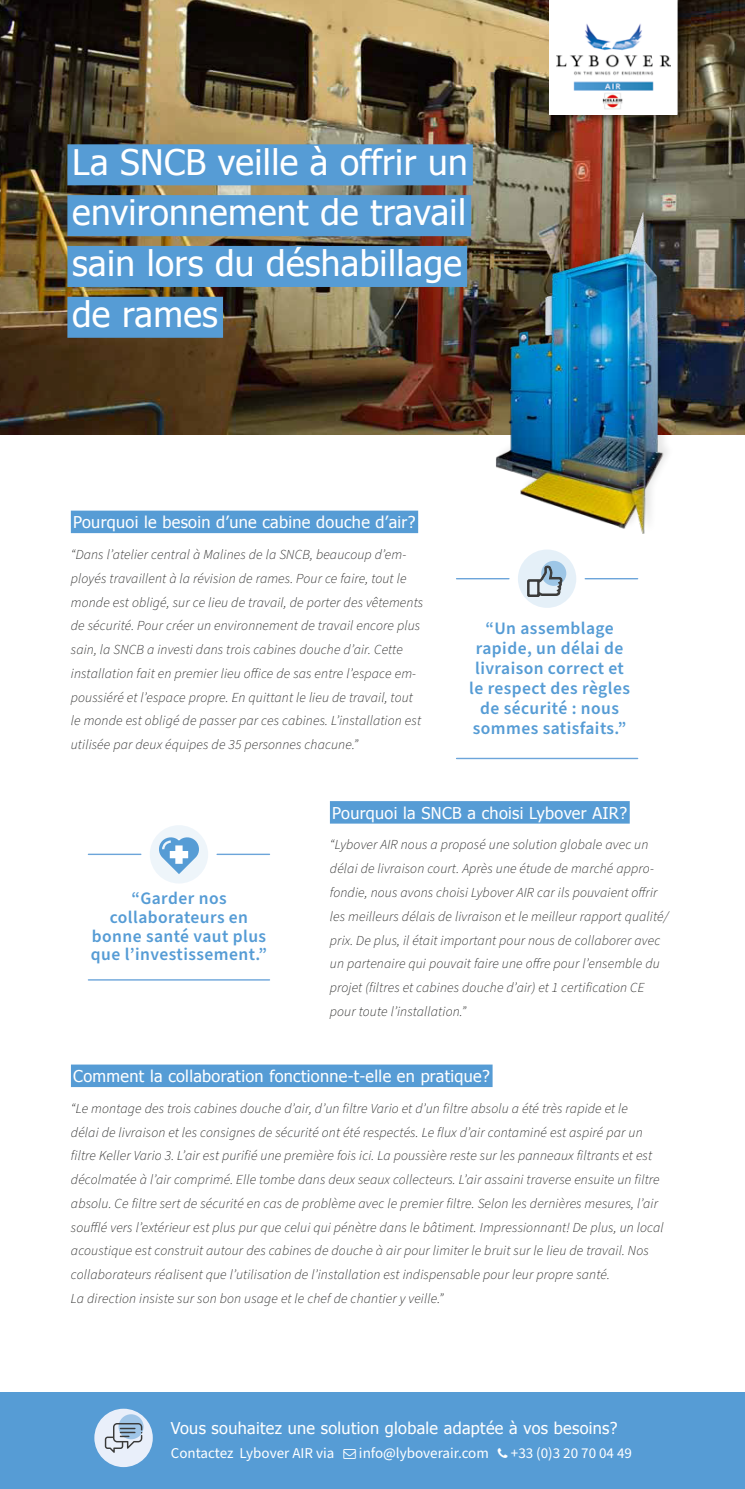
<style>
.page{position:relative;width:745px;height:1489px;background:#fff}
.page>*{position:absolute;margin:0;border:0;box-sizing:border-box;transform-origin:0 0}
.t1{font:35.12px/50.8px "Tahoma";letter-spacing:.01em;color:#fff}
.t2{font:600 17.5px/20px "Source Sans Pro";letter-spacing:.025em;color:#569cd5;text-align:center}
.t3{font:16.25px "Tahoma";letter-spacing:.02em;color:#fff}
.t4{font:15px "Source Sans Pro";color:#fff}
.t5{font:italic 300 13.75px/23.8px "Source Sans Pro";letter-spacing:.01em;color:#272726}
</style>
<div class="page">
<img style="left:0;top:0;width:744px;height:434px">
<div style="left:0;top:1392px;width:744px;height:96px;background:#569cd5"></div>
<div style="left:548px;top:0;width:143px;height:124px;background:#000;opacity:.5"></div>
<div style="left:549px;top:0;width:127px;height:114px;background:#fff"></div>
<img style="left:556px;top:24px;width:114px;height:85px">
<div style="left:548px;top:0;width:129px;height:115px;border:1px solid #fff"></div>
<div style="left:71px;top:510px;width:347px;height:23px;background:#569cd5"></div>
<div style="left:71px;top:1064px;width:421px;height:22px;background:#569cd5"></div>
<div style="left:330px;top:801px;width:299px;height:22px;background:#569cd5"></div>
<div style="left:150px;top:825px;width:58px;height:58px;background:#eef5fa;border-radius:50%"></div>
<svg style="left:159px;top:837px;width:40px;height:37px"></svg>
<hr style="left:88px;top:853px;width:53px;height:2px;background:#6ca5da">
<hr style="left:217px;top:853px;width:52px;height:2px;background:#6ca5da">
<hr style="left:88px;top:979px;width:181px;height:1px;background:#6ca5da">
<div style="left:517px;top:549px;width:59px;height:59px;background:#e5f0f8;border-radius:50%"></div>
<hr style="left:456px;top:578px;width:52px;height:1px;background:#6ca5da">
<hr style="left:585px;top:578px;width:52px;height:1px;background:#6ca5da">
<hr style="left:456px;top:757px;width:181px;height:2px;background:#6ca5da">
<svg style="left:541px;top:561px;width:25px;height:25px"></svg>
<svg style="left:527px;top:566px;width:35px;height:30px"></svg>
<div style="left:94px;top:1408px;width:59px;height:58px;background:#e9effa;border-radius:50%"></div>
<svg style="left:118px;top:1413px;width:25px;height:26px"></svg>
<svg style="left:105px;top:1422px;width:37px;height:30px"></svg>
<img style="left:478px;top:207px;width:205px;height:327px">
<div style="left:67px;top:144px;width:405px;height:41px;background:#569cd5"></div>
<div style="left:67px;top:195px;width:404px;height:41px;background:#569cd5"></div>
<div style="left:67px;top:246px;width:400px;height:41px;background:#569cd5"></div>
<div style="left:67px;top:297px;width:156px;height:41px;background:#569cd5"></div>
<h1 class="t1" style="left:72px;top:135px;width:397px">La SNCB veille à offrir un environnement de travail sain lors du déshabillage de rames</h1>
<p class="t3" style="left:73px;top:511px;width:343px">Pourquoi le besoin d’une cabine douche d’air?</p>
<p class="t5" style="left:71px;top:543px;width:353px">“Dans l’atelier central à Malines de la SNCB, beaucoup d’em&shy;ployés travaillent à la révision de rames. Pour ce faire, tout le monde est obligé, sur ce lieu de travail, de porter des vêtements de sécurité. Pour créer un environnement de travail encore plus sain, la SNCB a investi dans trois cabines douche d’air. Cette installation fait en premier lieu office de sas entre l’espace em&shy;poussiéré et l’espace propre. En quittant le lieu de travail, tout le monde est obligé de passer par ces cabines. L’installation est utilisée par deux équipes de 35 personnes chacune.”</p>
<p class="t2" style="left:469px;top:618px;width:162px">“Un assemblage rapide, un délai de livraison correct et le respect des règles de sécurité : nous sommes satisfaits.”</p>
<p class="t2" style="left:91px;top:889px;width:177px;line-height:18.8px">“Garder nos collaborateurs en bonne santé vaut plus que l’investissement.”</p>
<p class="t3" style="left:332px;top:801px;width:296px">Pourquoi la SNCB a choisi Lybover AIR?</p>
<p class="t5" style="left:330px;top:833px;width:340px">“Lybover AIR nous a proposé une solution globale avec un délai de livraison court. Après une étude de marché appro&shy;fondie, nous avons choisi Lybover AIR car ils pouvaient offrir les meilleurs délais de livraison et le meilleur rapport qualité/ prix. De plus, il était important pour nous de collaborer avec un partenaire qui pouvait faire une offre pour l’ensemble du projet (filtres et cabines douche d’air) et 1 certification CE pour toute l’installation.”</p>
<p class="t3" style="left:73px;top:1065px;width:418px">Comment la collaboration fonctionne-t-elle en pratique?</p>
<p class="t5" style="left:71px;top:1096px;width:594px">“Le montage des trois cabines douche d’air, d’un filtre Vario et d’un filtre absolu a été très rapide et le<br>délai de livraison et les consignes de sécurité ont été respectés. Le flux d’air contaminé est aspiré par un filtre Keller Vario 3. L’air est purifié une première fois ici. La poussière reste sur les panneaux filtrants et est décolmatée à l’air comprimé. Elle tombe dans deux seaux collecteurs. L’air assaini traverse ensuite un filtre absolu. Ce filtre sert de sécurité en cas de problème avec le premier filtre. Selon les dernières mesures, l’air soufflé vers l’extérieur est plus pur que celui qui pénètre dans le bâtiment. Impressionnant! De plus, un local acoustique est construit autour des cabines de douche à air pour limiter le bruit sur le lieu de travail. Nos collaborateurs réalisent que l’utilisation de l’installation est indispensable pour leur propre santé.<br>La direction insiste sur son bon usage et le chef de chantier y veille.”</p>
<p class="t3" style="left:171px;top:1417px;width:448px">Vous souhaitez une solution globale adaptée à vos besoins?</p>
<p class="t4" style="left:171px;top:1442px;width:165px">Contactez Lybover AIR via</p>
<p class="t4" style="left:359px;top:1442px;width:131px">info@lyboverair.com</p>
<p class="t4" style="left:510px;top:1442px;width:123px">+33 (0)3 20 70 04 49</p>
</div>
